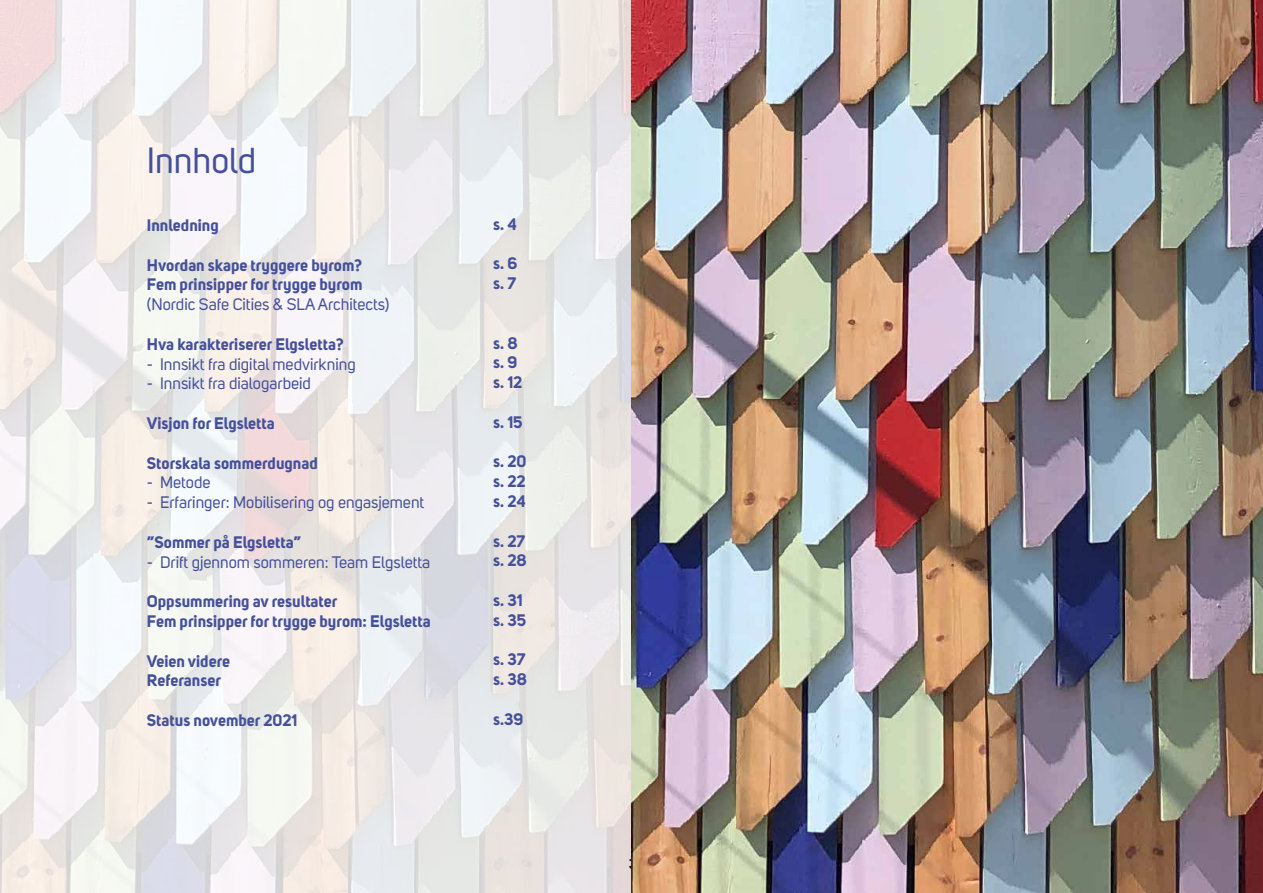
<style>
.page{position:relative;width:1263px;height:893px;background:#fff}
.page>*{position:absolute;margin:0;border:0;box-sizing:border-box;transform-origin:0 0}
.t1{font:36px "Uni Sans";color:#45509b}
.t2{font:700 16.5px/19.8px "Uni Sans";color:#45509b}
.t3{font:16.5px "Uni Sans";color:#45509b}
.t4{font:700 15px "Circular Pro";color:#000}
</style>
<div class="page">
<img style="left:0;top:0;width:1263px;height:893px">
<h1 class="t1" style="left:147px;top:140px;width:111px">Innhold</h1>
<p class="t2" style="left:147px;top:215px;width:73px">Innledning</p>
<p class="t2" style="left:147px;top:255px;width:217px">Hvordan skape tryggere byrom?<br>Fem prinsipper for trygge byrom</p>
<p class="t3" style="left:147px;top:295px;width:244px">(Nordic Safe Cities &amp; SLA Architects)</p>
<p class="t2" style="left:147px;top:334px;width:198px">Hva karakteriserer Elgsletta?</p>
<p class="t3" style="left:147px;top:354px;width:210px">- Innsikt fra digital medvirkning</p>
<p class="t3" style="left:147px;top:374px;width:166px">- Innsikt fra dialogarbeid</p>
<p class="t2" style="left:147px;top:413px;width:129px">Visjon for Elgsletta</p>
<p class="t2" style="left:147px;top:453px;width:172px">Storskala sommerdugnad</p>
<p class="t3" style="left:147px;top:473px;width:65px">- Metode</p>
<p class="t3" style="left:147px;top:493px;width:279px">- Erfaringer: Mobilisering og engasjement</p>
<p class="t2" style="left:147px;top:532px;width:156px">”Sommer på Elgsletta”</p>
<p class="t3" style="left:147px;top:552px;width:285px">- Drift gjennom sommeren: Team Elgsletta</p>
<p class="t2" style="left:147px;top:591px;width:285px">Oppsummering av resultater<br>Fem prinsipper for trygge byrom: Elgsletta</p>
<p class="t2" style="left:147px;top:651px;width:85px">Veien videre<br>Referanser</p>
<p class="t2" style="left:147px;top:710px;width:152px">Status november 2021</p>
<p class="t2" style="left:493px;top:214px;width:25px">s. 4</p>
<p class="t2" style="left:493px;top:254px;width:25px">s. 6 s. 7</p>
<p class="t2" style="left:493px;top:333px;width:31px">s. 8 s. 9 s. 12</p>
<p class="t2" style="left:493px;top:412px;width:31px">s. 15</p>
<p class="t2" style="left:493px;top:452px;width:35px;text-align:justify">s. 20 s. 22 s. 24</p>
<p class="t2" style="left:493px;top:531px;width:35px">s. 27 s. 28</p>
<p class="t2" style="left:493px;top:590px;width:34px">s. 31 s. 35</p>
<p class="t2" style="left:493px;top:650px;width:35px">s. 37 s. 38</p>
<p class="t2" style="left:493px;top:709px;width:32px">s.39</p>
<p class="t4" style="left:629px;top:853px;width:10px">3</p>
</div>
